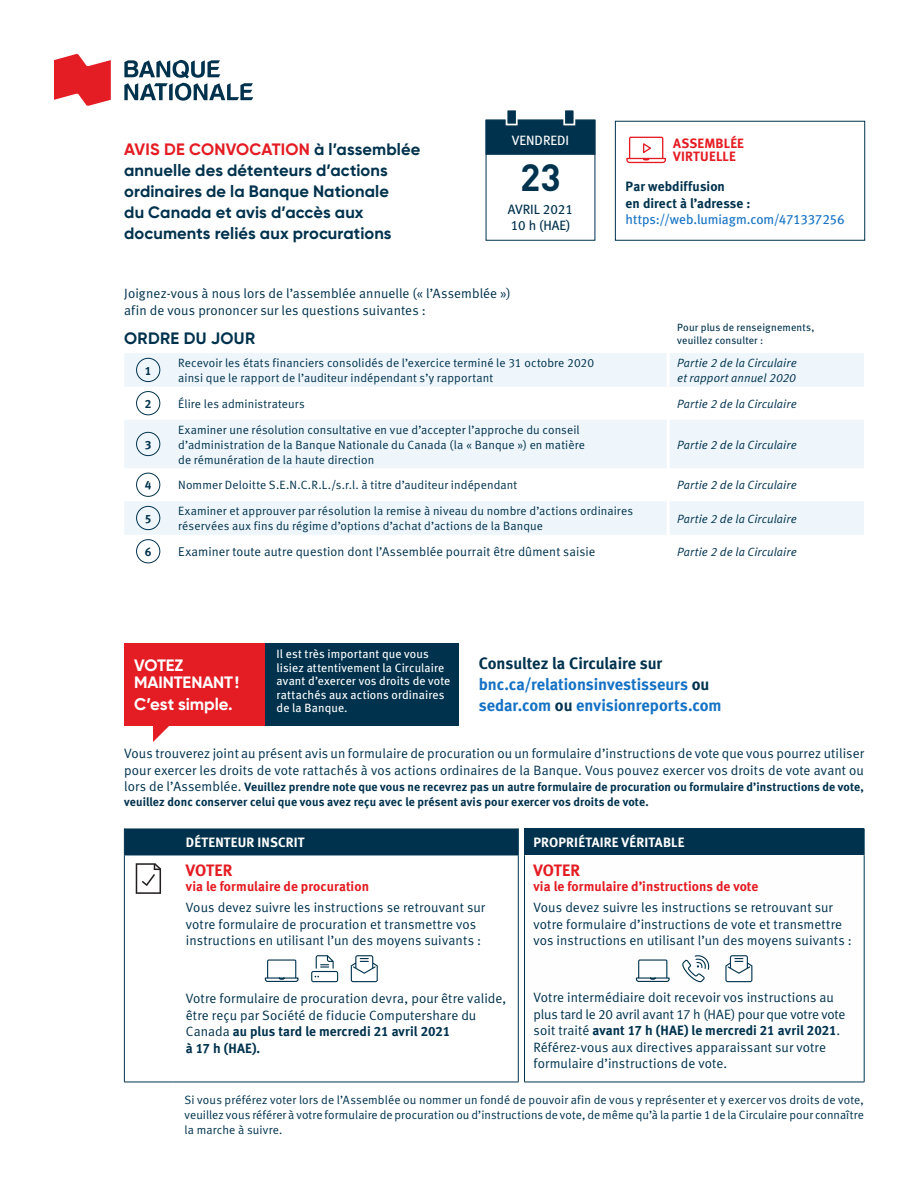
<style>
.page{position:relative;width:918px;height:1188px;background:#fff}
.page>*{position:absolute;margin:0;border:0;box-sizing:border-box;transform-origin:0 0}
.t1{font:700 37.5px "DIN";color:#00324d}
.Texte{font:700 16.8px "Gilroy";letter-spacing:-.005em;color:#fff}
.T1{font:700 16.5px/21px "Gilroy";letter-spacing:.005em;color:#00324d}
.T1-2{font:16.5px/21px "Meta Bold LF";letter-spacing:-.005em;color:#1572c5}
.Texte-2{font:700 16.5px/16.5px "Gilroy";letter-spacing:-.01em;color:#fff}
.Header_6_5_pt{font:700 16.5px "Gilroy";letter-spacing:.02em;color:#00324d}
.Texte-Table_7_5_pt{font:16.5px "Meta Bold LF";color:#e41c23}
.Texte-Table_7_5_pt-2{font:13.5px/16.5px "Meta Normal LF";letter-spacing:.005em;color:#00324d}
.Texte-Table_6_5_pt{font:13.5px/16.5px "Meta Normal LF";letter-spacing:.005em;color:#00324d}
.Texte-Table_7_5_pt-3{font:13.5px "Meta Bold LF";letter-spacing:.005em;color:#e41c23}
.HEADER_7_5_pt{font:13.5px "Meta Bold LF";letter-spacing:.01em;color:#fff}
.Texte-3{font:13.5px/16.5px "Meta Bold LF";letter-spacing:.005em;color:#00324d}
.Texte-4{font:13.5px "Meta Book LF";letter-spacing:-.005em;color:#1572c5}
.Texte-5{font:13.5px/13.5px "Meta Bold LF";letter-spacing:.015em;color:#e41c23}
.t2{font:13.5px/16.5px "Meta Book LF";color:#00324d}
.t3{font:13.5px "Meta Book LF";color:#fff}
.Texte-Table_6_5_pt-2{font:12.75px "Meta Normal LF";letter-spacing:.01em;color:#00324d}
.Texte-Table_6_5_pt-3{font:12px/15px "Meta Normal LF";letter-spacing:.01em;color:#00324d}
.Texte-Table_6_5_pt-4{font:12px/15px "Meta Bold LF";letter-spacing:.01em;color:#00324d}
.Texte-Table_6_5_pt-5{font:italic 12px/15px "Meta Normal LF";letter-spacing:.005em;color:#00324d}
.Texte-6{font:12px/13.5px "Meta Book LF";letter-spacing:.01em;color:#fff}
.T1-3{font:12px "Meta Bold LF";color:#00324d}
.Texte-Table_6_pt{font:10.5px "Meta Book LF";letter-spacing:.015em;color:#00324d}
.s1{color:#e41c23}
.s2{color:#00324d}
.s3{font-family:"Meta Normal LF";font-size:13.5px}
.s4{font-family:"Meta Bold LF"}
</style>
<div class="page">
<div style="left:124px;top:353px;width:740px;height:34px;background:#eef6fb"></div>
<svg style="left:124px;top:420px;width:740px;height:115px;fill:#eef6fb"></svg>
<hr style="left:667px;top:353px;width:3px;height:34px;background:#fff">
<hr style="left:667px;top:420px;width:3px;height:48px;background:#fff">
<hr style="left:667px;top:468px;width:3px;height:33px;background:#fff">
<hr style="left:667px;top:501px;width:3px;height:34px;background:#fff">
<div style="left:136px;top:358px;width:24px;height:24px;border:1px solid #00324d;border-radius:50%"></div>
<div style="left:136px;top:391px;width:24px;height:24px;border:1px solid #00324d;border-radius:50%"></div>
<div style="left:136px;top:432px;width:24px;height:24px;border:1px solid #00324d;border-radius:50%"></div>
<div style="left:136px;top:473px;width:24px;height:24px;border:1px solid #00324d;border-radius:50%"></div>
<div style="left:136px;top:506px;width:24px;height:24px;border:1px solid #00324d;border-radius:50%"></div>
<div style="left:136px;top:539px;width:24px;height:24px;border:1px solid #00324d;border-radius:50%"></div>
<div style="left:265px;top:643px;width:194px;height:82px;background:#00324d"></div>
<div style="left:124px;top:643px;width:141px;height:82px;background:#e41c23"></div>
<svg style="left:153px;top:725px;width:27px;height:17px"></svg>
<div style="left:486px;top:120px;width:109px;height:35px;background:#00324d;border:1px solid #00324d"></div>
<div style="left:506px;top:109px;width:12px;height:16px;background:#00324d;border:2px solid #fff"></div>
<div style="left:563px;top:109px;width:12px;height:16px;background:#00324d;border:2px solid #fff"></div>
<hr style="left:124px;top:855px;width:1px;height:227px;background:#00324d">
<hr style="left:518px;top:855px;width:1px;height:227px;background:#00324d">
<hr style="left:124px;top:1082px;width:48px;height:1px;background:#00324d">
<hr style="left:172px;top:1082px;width:346px;height:1px;background:#00324d">
<svg style="left:136px;top:863px;width:25px;height:31px"></svg>
<div style="left:525px;top:828px;width:339px;height:27px;background:#00324d"></div>
<div style="left:124px;top:828px;width:401px;height:27px;background:#00324d"></div>
<svg style="left:864px;top:828px;width:1px;height:27px"></svg>
<hr style="left:524px;top:855px;width:1px;height:227px;background:#00324d">
<hr style="left:864px;top:855px;width:1px;height:227px;background:#00324d">
<hr style="left:524px;top:1082px;width:340px;height:1px;background:#00324d">
<svg style="left:725px;top:955px;width:27px;height:27px"></svg>
<svg style="left:682px;top:955px;width:28px;height:27px"></svg>
<svg style="left:635px;top:959px;width:35px;height:23px"></svg>
<svg style="left:351px;top:955px;width:27px;height:27px"></svg>
<svg style="left:311px;top:955px;width:27px;height:27px"></svg>
<svg style="left:264px;top:959px;width:35px;height:23px"></svg>
<div style="left:615px;top:121px;width:250px;height:120px;border:1px solid #00324d"></div>
<svg style="left:626px;top:136px;width:40px;height:28px"></svg>
<svg style="left:124px;top:60px;width:129px;height:41px"></svg>
<svg style="left:54px;top:54px;width:57px;height:52px"></svg>
<p class="T1" style="left:124px;top:138px;width:298px"><span class="s1">AVIS DE CONVOCATION</span> à l’assemblée annuelle des détenteurs d’actions ordinaires de la Banque Nationale<br>du Canada et avis d’accès aux documents reliés aux procurations</p>
<p class="t3" style="left:512px;top:132px;width:59px">VENDREDI</p>
<p class="t1" style="left:520px;top:153px;width:42px">23</p>
<p class="t2" style="left:508px;top:201px;width:67px">AVRIL 2021<br>10 h (HAE)</p>
<p class="Texte-Table_6_5_pt" style="left:124px;top:285px;width:388px">Joignez-vous à nous lors de l’assemblée annuelle (« l’Assemblée ») afin de vous prononcer sur les questions suivantes :</p>
<p class="Header_6_5_pt" style="left:124px;top:328px;width:132px">ORDRE DU JOUR</p>
<p class="Texte-5" style="left:673px;top:136px;width:72px">ASSEMBLÉE<br>VIRTUELLE</p>
<p class="Texte-3" style="left:626px;top:178px;width:126px">Par webdiffusion<br>en direct à l’adresse :</p>
<p class="Texte-4" style="left:626px;top:212px;width:220px">https://web.lumiagm.com/471337256</p>
<p class="Texte-Table_6_pt" style="left:677px;top:321px;width:139px">Pour plus de renseignements,</p>
<p class="Texte-Table_6_pt" style="left:677px;top:334px;width:88px">veuillez consulter :</p>
<p class="T1-3" style="left:145px;top:363px;width:8px">1</p>
<p class="Texte-Table_6_5_pt-3" style="left:178px;top:355px;width:417px">Recevoir les états financiers consolidés de l’exercice terminé le 31 octobre 2020 ainsi que le rapport de l’auditeur indépendant s’y rapportant</p>
<p class="Texte-Table_6_5_pt-5" style="left:677px;top:355px;width:121px">Partie 2 de la Circulaire et rapport annuel 2020</p>
<p class="T1-3" style="left:145px;top:397px;width:8px">2</p>
<p class="Texte-Table_6_5_pt-3" style="left:178px;top:396px;width:128px">Élire les administrateurs</p>
<p class="Texte-Table_6_5_pt-5" style="left:677px;top:396px;width:121px">Partie 2 de la Circulaire</p>
<p class="T1-3" style="left:145px;top:437px;width:8px">3</p>
<p class="Texte-Table_6_5_pt-3" style="left:178px;top:422px;width:408px">Examiner une résolution consultative en vue d’accepter l’approche du conseil d’administration de la Banque Nationale du Canada (la « Banque ») en matière de rémunération de la haute direction</p>
<p class="Texte-Table_6_5_pt-5" style="left:677px;top:437px;width:121px">Partie 2 de la Circulaire</p>
<p class="T1-3" style="left:145px;top:478px;width:8px">4</p>
<p class="Texte-Table_6_5_pt-3" style="left:178px;top:478px;width:341px">Nommer Deloitte S.E.N.C.R.L./s.r.l. à titre d’auditeur indépendant</p>
<p class="Texte-Table_6_5_pt-5" style="left:677px;top:478px;width:121px">Partie 2 de la Circulaire</p>
<p class="T1-3" style="left:145px;top:511px;width:8px">5</p>
<p class="Texte-Table_6_5_pt-3" style="left:178px;top:503px;width:456px">Examiner et approuver par résolution la remise à niveau du nombre d’actions ordinaires réservées aux fins du régime d’options d’achat d’actions de la Banque</p>
<p class="Texte-Table_6_5_pt-5" style="left:677px;top:511px;width:121px">Partie 2 de la Circulaire</p>
<p class="T1-3" style="left:145px;top:545px;width:8px">6</p>
<p class="Texte-Table_6_5_pt-2" style="left:178px;top:545px;width:419px">Examiner toute autre question dont l’Assemblée pourrait être dûment saisie</p>
<p class="Texte-Table_6_5_pt-5" style="left:677px;top:544px;width:121px">Partie 2 de la Circulaire</p>
<p class="Texte-2" style="left:134px;top:657px;width:106px">VOTEZ<br>MAINTENANT!</p>
<p class="Texte" style="left:134px;top:694px;width:100px">C’est simple.</p>
<p class="Texte-6" style="left:277px;top:647px;width:175px">Il est très important que vous lisiez attentivement la Circulaire avant d’exercer vos droits de vote rattachés aux actions ordinaires de la Banque.</p>
<p class="T1-2" style="left:479px;top:653px;width:244px"><span class="s2">Consultez la Circulaire sur </span>bnc.ca/relationsinvestisseurs <span class="s2">ou </span>sedar.com <span class="s2">ou</span> envisionreports.com</p>
<p class="Texte-Table_6_5_pt" style="left:124px;top:745px;width:741px">Vous trouverez joint au présent avis un formulaire de procuration ou un formulaire d’instructions de vote que vous pourrez utiliser pour exercer les droits de vote rattachés à vos actions ordinaires de la Banque. Vous pouvez exercer vos droits de vote avant ou</p>
<p class="Texte-Table_6_5_pt-4" style="left:124px;top:780px;width:741px"><span class="s3">lors de l’Assemblée.</span> Veuillez prendre note que vous ne recevrez pas un autre formulaire de procuration ou formulaire d’instructions de vote, veuillez donc conserver celui que vous avez reçu avec le présent avis pour exercer vos droits de vote.</p>
<p class="HEADER_7_5_pt" style="left:186px;top:834px;width:120px">DÉTENTEUR INSCRIT</p>
<p class="Texte-Table_7_5_pt" style="left:186px;top:861px;width:48px">VOTER</p>
<p class="Texte-Table_7_5_pt-3" style="left:186px;top:878px;width:185px">via le formulaire de procuration</p>
<p class="Texte-Table_7_5_pt-2" style="left:186px;top:899px;width:301px">Vous devez suivre les instructions se retrouvant sur votre formulaire de procuration et transmettre vos instructions en utilisant l’un des moyens suivants :</p>
<p class="Texte-Table_7_5_pt-2" style="left:186px;top:990px;width:322px">Votre formulaire de procuration devra, pour être valide, être reçu par Société de fiducie Computershare du Canada <span class="s4">au plus tard le mercredi 21 avril 2021<br>à 17 h (HAE).</span></p>
<p class="HEADER_7_5_pt" style="left:534px;top:834px;width:152px">PROPRIÉTAIRE VÉRITABLE</p>
<p class="Texte-Table_7_5_pt" style="left:534px;top:861px;width:48px">VOTER</p>
<p class="Texte-Table_7_5_pt-3" style="left:534px;top:878px;width:226px">via le formulaire d’instructions de vote</p>
<p class="Texte-Table_7_5_pt-2" style="left:534px;top:899px;width:320px">Vous devez suivre les instructions se retrouvant sur votre formulaire d’instructions de vote et transmettre vos instructions en utilisant l’un des moyens suivants :</p>
<p class="Texte-Table_7_5_pt-2" style="left:534px;top:989px;width:313px">Votre intermédiaire doit recevoir vos instructions au plus tard le 20 avril avant 17 h (HAE) pour que votre vote soit traité <span class="s4">avant 17 h (HAE) le mercredi 21 avril 2021</span>.<br>Référez-vous aux directives apparaissant sur votre formulaire d’instructions de vote.</p>
<p class="Texte-Table_6_5_pt-3" style="left:184px;top:1092px;width:681px;text-align:justify">Si vous préférez voter lors de l’Assemblée ou nommer un fondé de pouvoir afin de vous y représenter et y exercer vos droits de vote, veuillez vous référer à votre formulaire de procuration ou d’instructions de vote, de même qu’à la partie 1 de la Circulaire pour connaître la marche à suivre.</p>
</div>
